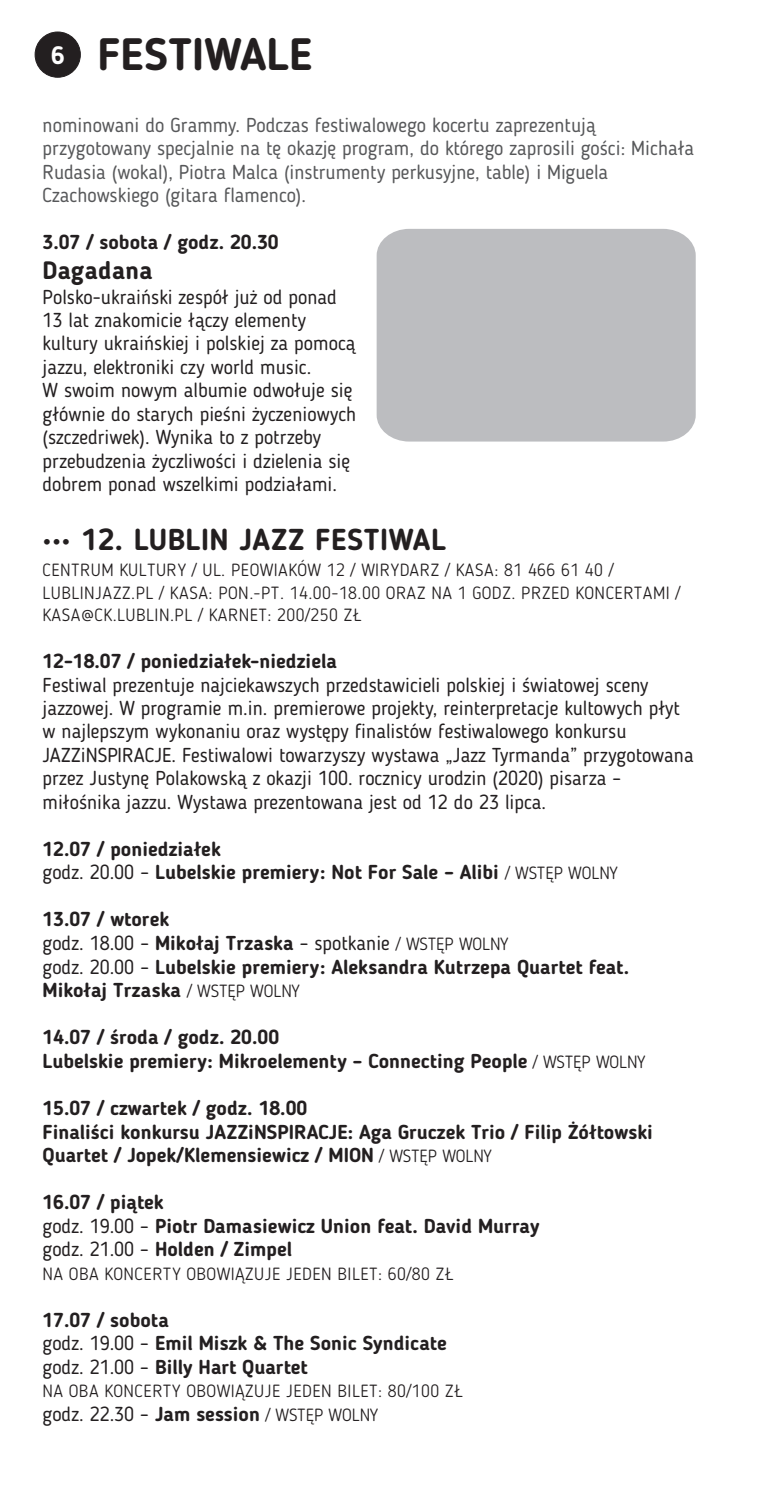
<style>
.page{position:relative;width:780px;height:1489px;background:#fff}
.page>*{position:absolute;margin:0;border:0;box-sizing:border-box;transform-origin:0 0}
.t1{font:700 45px "Blogger Sans";color:#231f20}
.t2{font:700 30px "Blogger Sans";letter-spacing:.015em;color:#231f20}
.t3{font:700 25px "Blogger Sans";letter-spacing:.015em;color:#231f20}
.t4{font:20px/23.5px "Blogger Sans";color:#231f20}
.t5{font:700 20px/23.5px "Blogger Sans";color:#231f20}
.t6{font:20px/23.5px "Blogger Sans";color:#57585a}
.t7{font:300 17.5px/22.5px "Blogger Sans";letter-spacing:.03em;color:#231f20}
.t8{font:300 17.5px "Blogger Sans";color:#231f20}
.s1{font-size:25px;color:#fff}
.s2{font-weight:400}
.s3{font-weight:700}
</style>
<div class="page">
<div style="left:35px;top:32px;width:46px;height:45px;background:#231f20;border:1px solid #231f20;border-radius:50%"></div>
<div style="left:376px;top:229px;width:319px;height:212px;background:#bcbdc0"></div>
<h1 class="t1" style="left:51px;top:36px;width:263px"><span class="s1">6</span> FESTIWALE</h1>
<p class="t6" style="left:43px;top:115px;width:653px">nominowani do Grammy. Podczas festiwalowego kocertu zaprezentują przygotowany specjalnie na tę okazję program, do którego zaprosili gości: Michała Rudasia (wokal), Piotra Malca (instrumenty perkusyjne, table) i Miguela Czachowskiego (gitara flamenco).</p>
<p class="t5" style="left:43px;top:232px;width:238px">3.07 / sobota / godz. 20.30</p>
<p class="t4" style="left:42px;top:286px;width:315px">Polsko-ukraiński zespół już od ponad 13 lat znakomicie łączy elementy kultury ukraińskiej i polskiej za pomocą jazzu, elektroniki czy world music.<br>W swoim nowym albumie odwołuje się głównie do starych pieśni życzeniowych (szczedriwek). Wynika to z potrzeby przebudzenia życzliwości i dzielenia się dobrem ponad wszelkimi podziałami.</p>
<p class="t3" style="left:42px;top:260px;width:112px">Dagadana</p>
<h2 class="t2" style="left:42px;top:527px;width:405px">••• 12. LUBLIN JAZZ FESTIWAL</h2>
<p class="t7" style="left:42px;top:560px;width:639px">CENTRUM KULTURY / UL. PEOWIAKÓW 12 / WIRYDARZ / KASA: 81 466 61 40 /<br>LUBLINJAZZ.PL / KASA: PON.-PT. 14.00-18.00 ORAZ NA 1 GODZ. PRZED KONCERTAMI /<br>KASA@CK.LUBLIN.PL / KARNET: 200/250 ZŁ</p>
<p class="t5" style="left:42px;top:651px;width:296px">12-18.07 / poniedziałek-niedziela</p>
<p class="t4" style="left:42px;top:674px;width:652px">Festiwal prezentuje najciekawszych przedstawicieli polskiej i światowej sceny jazzowej. W programie m.in. premierowe projekty, reinterpretacje kultowych płyt w najlepszym wykonaniu oraz występy finalistów festiwalowego konkursu JAZZiNSPIRACJE. Festiwalowi towarzyszy wystawa „Jazz Tyrmanda” przygotowana przez Justynę Polakowską z okazji 100. rocznicy urodzin (2020) pisarza – miłośnika jazzu. Wystawa prezentowana jest od 12 do 23 lipca.</p>
<p class="t5" style="left:42px;top:838px;width:458px">12.07 / poniedziałek<br><span class="s2">godz. 20.00 –</span> Lubelskie premiery: Not For Sale – Alibi</p>
<p class="t5" style="left:42px;top:909px;width:588px">13.07 / wtorek<br><span class="s2">godz. 18.00 –</span> Mikołaj Trzaska <span class="s2">– spotkanie<br>godz. 20.00 –</span> Lubelskie premiery: Aleksandra Kutrzepa Quartet feat.<br>Mikołaj Trzaska</p>
<p class="t5" style="left:42px;top:1027px;width:486px">14.07 / środa / godz. 20.00<br>Lubelskie premiery: Mikroelementy – Connecting People</p>
<p class="t5" style="left:42px;top:1097px;width:612px">15.07 / czwartek / godz. 18.00<br>Finaliści konkursu JAZZiNSPIRACJE: Aga Gruczek Trio / Filip Żółtowski<br>Quartet / Jopek/Klemensiewicz / MION</p>
<p class="t5" style="left:42px;top:1192px;width:498px">16.07 / piątek<br><span class="s2">godz. 19.00 –</span> Piotr Damasiewicz Union feat. David Murray <span class="s2">godz. 21.00 –</span> Holden / Zimpel</p>
<p class="t8" style="left:505px;top:866px;width:114px">/ WSTĘP WOLNY</p>
<p class="t8" style="left:396px;top:936px;width:114px">/ WSTĘP WOLNY</p>
<p class="t8" style="left:187px;top:983px;width:114px">/ WSTĘP WOLNY</p>
<p class="t8" style="left:533px;top:1054px;width:114px">/ WSTĘP WOLNY</p>
<p class="t8" style="left:379px;top:1148px;width:114px">/ WSTĘP WOLNY</p>
<p class="t7" style="left:42px;top:1263px;width:412px">NA OBA KONCERTY OBOWIĄZUJE JEDEN BILET: 60/80 ZŁ</p>
<p class="t5" style="left:42px;top:1309px;width:405px">17.07 / sobota<br><span class="s2">godz. 19.00 –</span> Emil Miszk &amp; The Sonic Syndicate <span class="s2">godz. 21.00 –</span> Billy Hart Quartet</p>
<p class="t4" style="left:42px;top:1403px;width:219px">godz. 22.30 – <span class="s3">Jam session</span></p>
<p class="t7" style="left:265px;top:1380px;width:199px;line-height:23.5px;text-indent:-223px">NA OBA KONCERTY OBOWIĄZUJE JEDEN BILET: 80/100 ZŁ / WSTĘP WOLNY</p>
</div>
